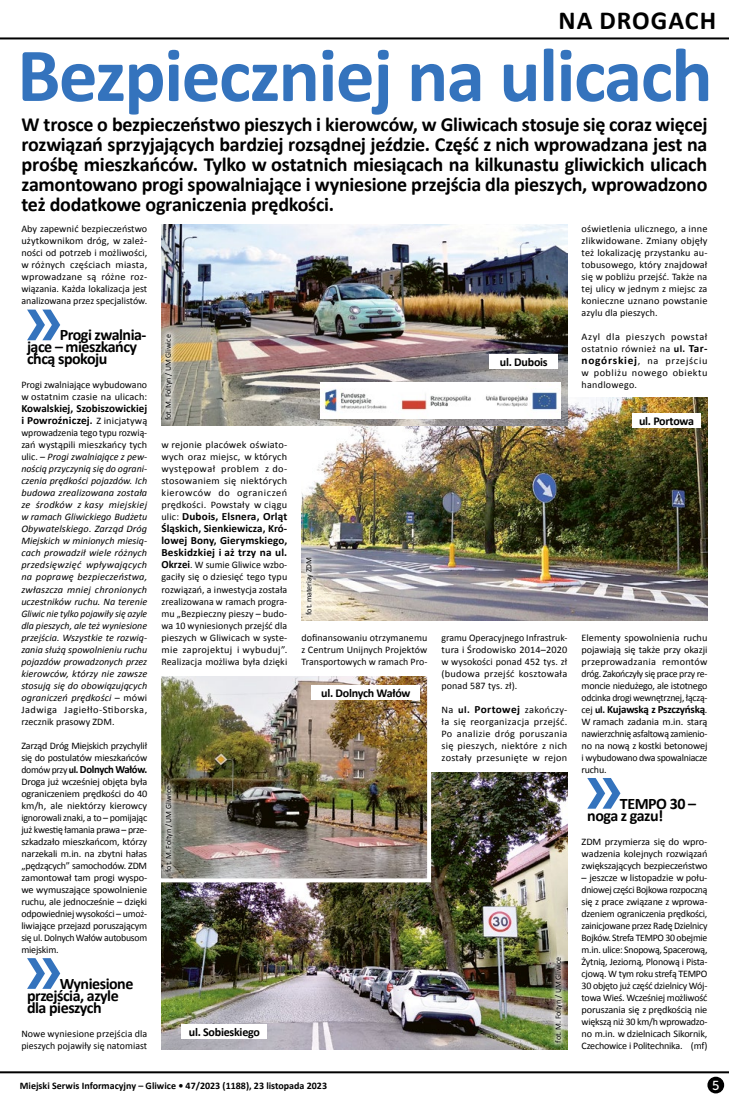
<style>
.page{position:relative;width:729px;height:1098px;background:#fff}
.page>*{position:absolute;margin:0;border:0;box-sizing:border-box;transform-origin:0 0}
.t1{font:700 77px "Calibri";letter-spacing:-.02em;color:#3473bd}
.t2{font:700 26px "Calibri";letter-spacing:.04em;color:#000}
.t3{font:700 20px/20px "Calibri";letter-spacing:-.015em;color:#000;text-align:justify}
.t4{font:700 16px/12px "Calibri";letter-spacing:-.03em;color:#000}
.t5{font:13px "Museo Sans 500";color:#fff}
.t6{font:700 12px "Calibri";letter-spacing:-.02em;color:#000}
.t7{font:700 11px/12px "Calibri";color:#000}
.t8{font:700 11px "Calibri";letter-spacing:-.02em;color:#000}
.t9{font:700 11px "Calibri";letter-spacing:-.03em;color:#000}
.t10{font:10px/12px "Calibri";color:#000;text-align:justify}
.t11{font:italic 10px/12px "Calibri";letter-spacing:.005em;color:#000;text-align:justify}
.t12{font:700 10px "Calibri";color:#000}
.t13{font:10px/12px "Calibri";letter-spacing:-.02em;color:#000}
.t14{font:8px "Calibri";letter-spacing:-.01em;color:#000}
.s1{font-size:10px}
.s2{font-weight:400;font-size:10px}
.s3{font-style:normal}
.s4{font-weight:700}
.s5{font-weight:700;font-size:11px}
</style>
<div class="page">
<hr style="left:0;top:1070px;width:729px;height:2px;background:#000">
<div style="left:707px;top:1076px;width:17px;height:16px;background:#000;border-radius:50%"></div>
<hr style="left:0;top:37px;width:729px;height:2px;background:#000">
<img style="left:301px;top:398px;width:406px;height:222px">
<svg style="left:27px;top:309px;width:33px;height:31px"></svg>
<svg style="left:27px;top:958px;width:33px;height:30px"></svg>
<svg style="left:587px;top:778px;width:33px;height:30px"></svg>
<img style="left:161px;top:224px;width:406px;height:201px">
<img style="left:161px;top:772px;width:406px;height:276px">
<img style="left:320px;top:382px;width:240px;height:36px">
<div style="left:159px;top:328px;width:19px;height:98px;background:#fff;opacity:.75"></div>
<div style="left:548px;top:950px;width:20px;height:97px;background:#fff;opacity:.75"></div>
<div style="left:300px;top:550px;width:19px;height:70px;background:#fff;opacity:.75"></div>
<img style="left:161px;top:676px;width:272px;height:208px">
<div style="left:159px;top:779px;width:19px;height:98px;background:#fff;opacity:.75"></div>
<div style="left:489px;top:354px;width:69px;height:15px;background:#fff"></div>
<div style="left:632px;top:413px;width:68px;height:14px;background:#fff"></div>
<div style="left:312px;top:684px;width:108px;height:15px;background:#fff"></div>
<div style="left:181px;top:1023px;width:86px;height:15px;background:#fff"></div>
<h2 class="t2" style="left:558px;top:4px;width:159px">NA DROGACH</h2>
<h1 class="t1" style="left:17px;top:26px;width:697px">Bezpieczniej na ulicach</h1>
<p class="t3" style="left:21px;top:114px;width:687px">W trosce o bezpieczeństwo pieszych i kierowców, w Gliwicach stosuje się coraz więcej rozwiązań sprzyjających bardziej rozsądnej jeździe. Część z nich wprowadzana jest na prośbę mieszkańców. Tylko w ostatnich miesiącach na kilkunastu gliwickich ulicach zamontowano progi spowalniające i wyniesione przejścia dla pieszych, wprowadzono też dodatkowe ograniczenia prędkości.</p>
<p class="t10" style="left:21px;top:223px;width:127px">Aby zapewnić bezpieczeństwo użytkownikom dróg, w zależ&shy;ności od potrzeb i możliwości, w różnych częściach miasta, wprowadzane są różne roz&shy;wiązania. Każda lokalizacja jest analizowana przez specjalistów.</p>
<h3 class="t4" style="left:27px;top:329px;width:121px;text-indent:33px">Progi zwalnia&shy;jące – mieszkańcy chcą spokoju</h3>
<p class="t10" style="left:21px;top:379px;width:127px">Progi zwalniające wybudowano w ostatnim czasie na ulicach:</p>
<p class="t7" style="left:21px;top:402px;width:127px">Kowalskiej, Szobiszowickiej i Powroźniczej<span class="s1">.</span> <span class="s2">Z inicjatywą</span></p>
<p class="t11" style="left:21px;top:426px;width:127px"><span class="s3">wprowadzenia tego typu rozwią&shy;zań wystąpili mieszkańcy tych ulic. –</span> Progi zwalniające z pew&shy;nością przyczynią się do ograni&shy;czenia prędkości pojazdów. Ich budowa zrealizowana została ze środków z kasy miejskiej w ramach Gliwickiego Budżetu Obywatelskiego. Zarząd Dróg Miejskich w minionych miesią&shy;cach prowadził wiele różnych przedsięwzięć wpływających na poprawę bezpieczeństwa, zwłaszcza mniej chronionych uczestników ruchu. Na terenie Gliwic nie tylko pojawiły się azyle dla pieszych, ale też wyniesione przejścia. Wszystkie te rozwią&shy;zania służą spowolnieniu ruchu pojazdów prowadzonych przez kierowców, którzy nie zawsze stosują się do obowiązujących ograniczeń prędkości <span class="s3">– mówi Jadwiga Jagiełło-Stiborska, rzecznik prasowy ZDM.</span></p>
<p class="t13" style="left:21px;top:739px;width:127px">Zarząd Dróg Miejskich przychylił się do postulatów mieszkańców</p>
<p class="t9" style="left:21px;top:761px;width:127px"><span class="s2">domów przy</span> <span class="s1">ul.</span> Dolnych Wałów.</p>
<p class="t10" style="left:21px;top:775px;width:127px">Droga już wcześniej objęta była ograniczeniem prędkości do 40 km/h, ale niektórzy kierowcy ignorowali znaki, a to – pomijając już kwestię łamania prawa – prze&shy;szkadzało mieszkańcom, którzy narzekali m.in. na zbytni hałas „pędzących” samochodów. ZDM zamontował tam progi wyspo&shy;we wymuszające spowolnienie ruchu, ale jednocześnie – dzięki odpowiedniej wysokości – umoż&shy;liwiające przejazd poruszającym się ul. Dolnych Wałów autobusom miejskim.</p>
<h3 class="t4" style="left:27px;top:977px;width:108px;text-indent:33px">Wyniesione przejścia, azyle dla pieszych</h3>
<p class="t10" style="left:21px;top:1027px;width:127px">Nowe wyniesione przejścia dla pieszych pojawiły się natomiast</p>
<p class="t10" style="left:581px;top:223px;width:127px">oświetlenia ulicznego, a inne zlikwidowane. Zmiany objęły też lokalizację przystanku au&shy;tobusowego, który znajdował się w pobliżu przejść. Także na tej ulicy w jednym z miejsc za konieczne uznano powstanie azylu dla pieszych.</p>
<p class="t10" style="left:581px;top:331px;width:127px">Azyl dla pieszych powstał ostatnio również na <span class="s4">ul.</span> <span class="s5">Tar&shy;nogórskiej</span>, na przejściu w pobliżu nowego obiektu handlowego.</p>
<p class="t14" style="left:163px;top:420px;width:87px;rotate:-90deg">fot. M. Foltyn / UM Gliwice</p>
<p class="t6" style="left:500px;top:354px;width:49px">ul. Dubois</p>
<p class="t6" style="left:639px;top:413px;width:57px">ul. Portowa</p>
<p class="t10" style="left:161px;top:439px;width:127px">w rejonie placówek oświato&shy;wych oraz miejsc, w których występował problem z do&shy;stosowaniem się niektórych kierowców do ograniczeń prędkości. Powstały w ciągu</p>
<p class="t7" style="left:161px;top:510px;width:127px;text-align:justify"><span class="s2">ulic:</span> Dubois, Elsnera, Orląt Śląskich, Sienkiewicza, Kró&shy;lowej Bony, Gierymskiego, Beskidzkiej i aż trzy na ul.</p>
<p class="t10" style="left:161px;top:559px;width:127px"><span class="s5">Okrzei</span>. W sumie Gliwice wzbo&shy;gaciły się o dziesięć tego typu rozwiązań, a inwestycja została zrealizowana w ramach progra&shy;mu „Bezpieczny pieszy – budo&shy;wa 10 wyniesionych przejść dla pieszych w Gliwicach w syste&shy;mie zaprojektuj i wybuduj”.<br>Realizacja możliwa była dzięki</p>
<p class="t14" style="left:303px;top:614px;width:59px;rotate:-90deg">fot. materiay ZDM</p>
<p class="t10" style="left:301px;top:631px;width:127px">dofinansowaniu otrzymanemu z Centrum Unijnych Projektów Transportowych w ramach Pro-</p>
<p class="t10" style="left:441px;top:631px;width:127px">gramu Operacyjnego Infrastruk&shy;tura i Środowisko 2014–2020 w wysokości ponad 452 tys. zł (budowa przejść kosztowała ponad 587 tys. zł).</p>
<p class="t10" style="left:441px;top:703px;width:127px">Na <span class="s4">ul.</span> <span class="s5">Portowej</span> zakończy&shy;ła się reorganizacja przejść.<br>Po analizie dróg poruszania się pieszych, niektóre z nich zostały przesunięte w rejon</p>
<p class="t10" style="left:581px;top:631px;width:127px">Elementy spowolnienia ruchu pojawiają się także przy okazji przeprowadzania remontów dróg. Zakończyły się prace przy re&shy;moncie niedużego, ale istotnego odcinka drogi wewnętrznej, łączą-</p>
<p class="t8" style="left:581px;top:701px;width:127px"><span class="s2">cej</span> <span class="s1">ul.</span> Kujawską z Pszczyńską<span class="s2">.</span></p>
<p class="t10" style="left:581px;top:715px;width:127px">W ramach zadania m.in. starą nawierzchnię asfaltową zamienio&shy;no na nową z kostki betonowej i wybudowano dwa spowalniacze ruchu.</p>
<h3 class="t4" style="left:587px;top:797px;width:110px;text-indent:33px">TEMPO 30 – noga z gazu!</h3>
<p class="t10" style="left:581px;top:835px;width:127px">ZDM przymierza się do wpro&shy;wadzenia kolejnych rozwiązań zwiększających bezpieczeństwo</p>
<p class="t10" style="left:581px;top:871px;width:127px">– jeszcze w listopadzie w połu&shy;dniowej części Bojkowa rozpoczną się z prace związane z wprowa&shy;dzeniem ograniczenia prędkości, zainicjowane przez Radę Dzielnicy Bojków. Strefa TEMPO 30 obejmie m.in. ulice: Snopową, Spacerową, Żytnią, Jeziorną, Plonową i Pista&shy;cjową. W tym roku strefą TEMPO 30 objęto już część dzielnicy Wój&shy;towa Wieś. Wcześniej możliwość poruszania się z prędkością nie większą niż 30 km/h wprowadzo&shy;no m.in. w dzielnicach Sikornik, Czechowice i Politechnika. (mf)</p>
<p class="t6" style="left:321px;top:685px;width:91px">ul. Dolnych Wałów</p>
<p class="t14" style="left:163px;top:871px;width:87px;rotate:-90deg">fot. M. Foltyn / UM Gliwice</p>
<p class="t14" style="left:553px;top:1042px;width:87px;rotate:-90deg">fot. M. Foltyn / UM Gliwice</p>
<p class="t6" style="left:189px;top:1023px;width:73px">ul. Sobieskiego</p>
<p class="t12" style="left:20px;top:1079px;width:309px">Miejski Serwis Informacyjny – Gliwice • 47/2023 (1188), 23 listopada 2023</p>
<h3 class="t5" style="left:712px;top:1077px;width:9px">5</h3>
</div>
